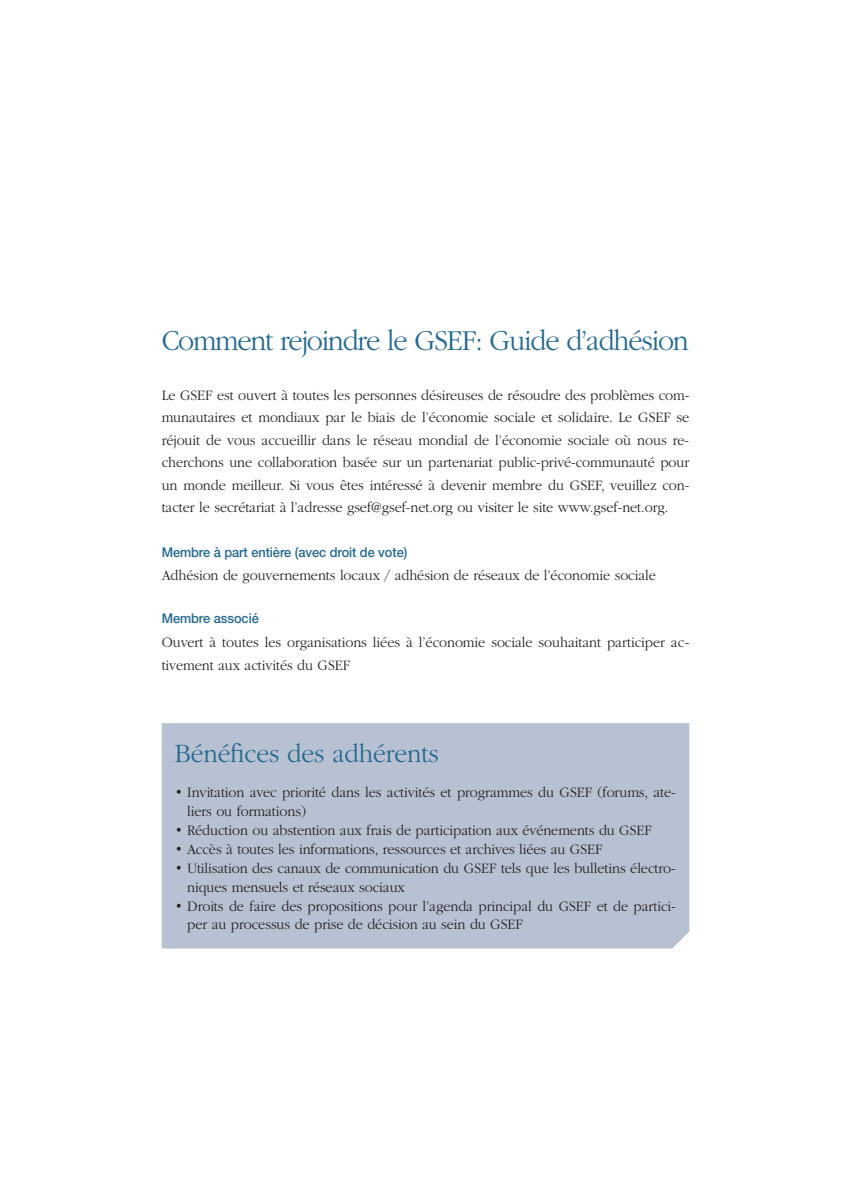
<style>
.page{position:relative;width:851px;height:1191px;background:#fff}
.page>*{position:absolute;margin:0;border:0;box-sizing:border-box;transform-origin:0 0}
.t1{font:300 30px "ITC Garamond Std";letter-spacing:-.04em;color:#25688f;scale:.95 1}
.t2{font:300 27px "ITC Garamond Std";letter-spacing:-.005em;color:#25688f;scale:.95 1}
.t3{font:300 15px/22.5px "ITC Garamond Std";letter-spacing:-.005em;color:#231f20;scale:.95 1}
.t4{font:500 13.5px "Helvetica Neue LT Std";letter-spacing:-.005em;color:#25688f;scale:.95 1}
</style>
<div class="page">
<div style="left:162px;top:723px;width:527px;height:225px;background:#b7c1d2"></div>
<h1 class="t1" style="left:162px;top:324px;width:556px">Comment rejoindre le GSEF: Guide d’adhésion</h1>
<p class="t3" style="left:162px;top:384px;width:557px;text-align:justify">Le GSEF est ouvert à toutes les personnes désireuses de résoudre des problèmes com&shy;munautaires et mondiaux par le biais de l’économie sociale et solidaire. Le GSEF se réjouit de vous accueillir dans le réseau mondial de l’économie sociale où nous re&shy;cherchons une collaboration basée sur un partenariat public-privé-communauté pour un monde meilleur. Si vous êtes intéressé à devenir membre du GSEF, veuillez con&shy;tacter le secrétariat à l’adresse gsef@gsef-net.org ou visiter le site www.gsef-net.org.</p>
<p class="t4" style="left:162px;top:544px;width:260px">Membre à part entière (avec droit de vote)</p>
<p class="t3" style="left:162px;top:564px;width:521px">Adhésion de gouvernements locaux / adhésion de réseaux de l’économie sociale</p>
<p class="t4" style="left:162px;top:610px;width:104px">Membre associé</p>
<p class="t3" style="left:162px;top:631px;width:556px">Ouvert à toutes les organisations liées à l’économie sociale souhaitant participer ac&shy;tivement aux activités du GSEF</p>
<h2 class="t2" style="left:174px;top:739px;width:279px">Bénéfices des adhérents</h2>
<p class="t3" style="left:187px;top:783px;width:515px;line-height:18.9px;text-indent:-13px">• Invitation avec priorité dans les activités et programmes du GSEF (forums, ate&shy;liers ou formations)</p>
<p class="t3" style="left:174px;top:819px;width:504px">• Réduction ou abstention aux frais de participation aux événements du GSEF</p>
<p class="t3" style="left:174px;top:838px;width:452px">• Accès à toutes les informations, ressources et archives liées au GSEF</p>
<p class="t3" style="left:187px;top:858px;width:515px;line-height:18.9px;text-indent:-13px">• Utilisation des canaux de communication du GSEF tels que les bulletins électro&shy;niques mensuels et réseaux sociaux</p>
<p class="t3" style="left:187px;top:896px;width:515px;line-height:18.9px;text-indent:-13px">• Droits de faire des propositions pour l’agenda principal du GSEF et de partici&shy;per au processus de prise de décision au sein du GSEF</p>
</div>
